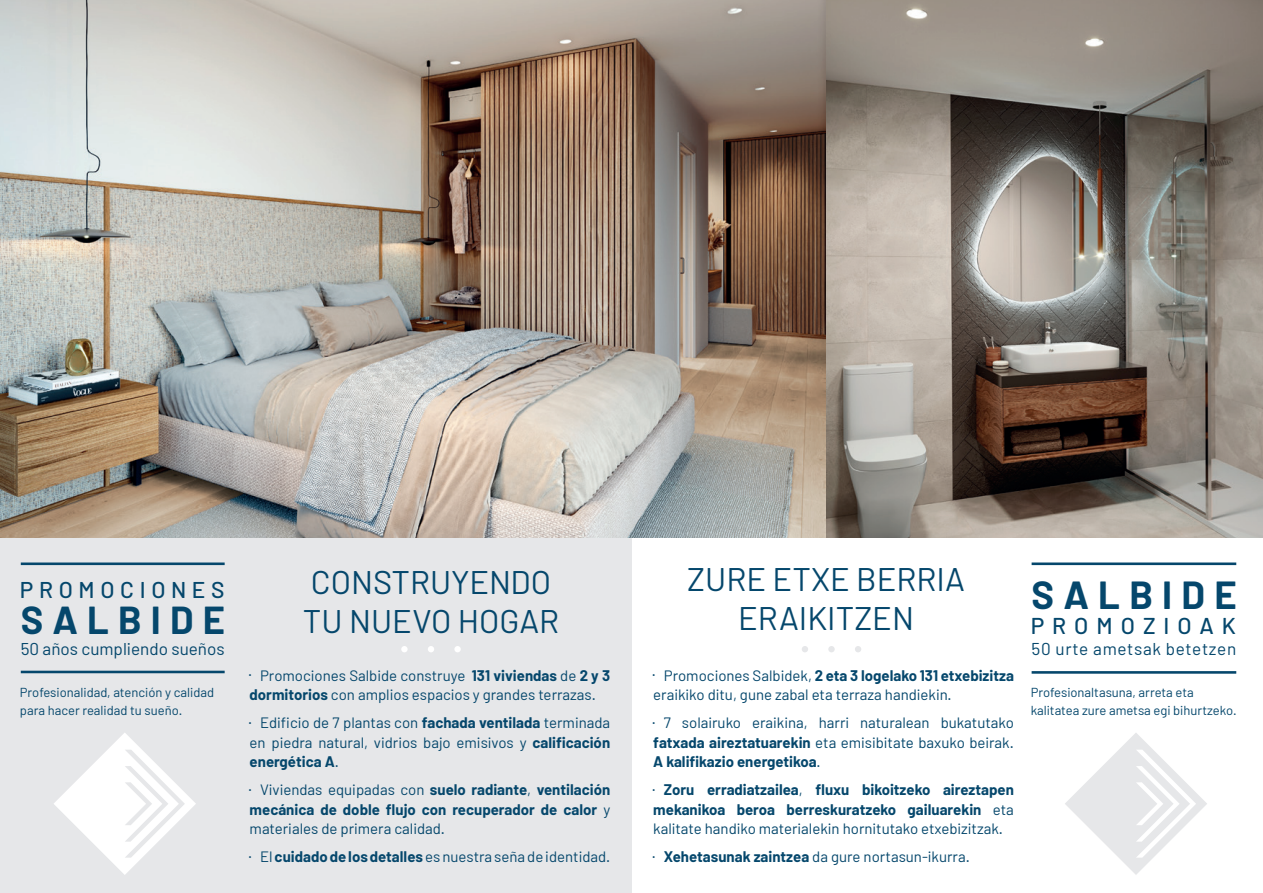
<style>
.page{position:relative;width:1263px;height:893px;background:#fff}
.page>*{position:absolute;margin:0;border:0;box-sizing:border-box;transform-origin:0 0}
.t1{font:700 38.25px "Barlow";letter-spacing:.24em;color:#05476c}
.t2{font:700 38.1px "Barlow";letter-spacing:.24em;color:#05476c}
.t3{font:32.7px/39.2px "Barlow";color:#05476c}
.t4{font:500 22.95px "Barlow";letter-spacing:.35em;color:#05476c}
.t5{font:500 22.8px "Barlow";letter-spacing:.25em;color:#05476c}
.t6{font:17.1px "Barlow";color:#05476c}
.t7{font:17.1px "Barlow";letter-spacing:.04em;color:#05476c}
.t8{font:15px/19.5px "Barlow";color:#05476c}
.t9{font:700 15px/19.5px "Barlow";color:#05476c;text-align:justify}
.t10{font:13.05px/18px "Barlow";color:#05476c}
.s1{font-weight:700}
.s2{font-weight:400}
</style>
<div class="page">
<img style="left:0;top:0;width:1263px;height:539px">
<div style="left:0;top:539px;width:632px;height:354px;background:#e6e7e9"></div>
<hr style="left:21px;top:562px;width:204px;height:3px;background:#05476c">
<hr style="left:21px;top:671px;width:204px;height:2px;background:#05476c">
<hr style="left:1031px;top:562px;width:205px;height:3px;background:#05476c">
<hr style="left:1031px;top:671px;width:205px;height:3px;background:#05476c">
<svg style="left:54px;top:733px;width:142px;height:142px"></svg>
<svg style="left:1065px;top:733px;width:142px;height:142px"></svg>
<div style="left:401px;top:646px;width:7px;height:6px;background:#fff;border-radius:50%"></div>
<svg style="left:428px;top:646px;width:6px;height:6px"></svg>
<div style="left:454px;top:646px;width:7px;height:6px;background:#fff;border-radius:50%"></div>
<svg style="left:802px;top:646px;width:6px;height:6px"></svg>
<div style="left:828px;top:646px;width:7px;height:6px;background:#e6e7e9;border-radius:50%"></div>
<svg style="left:855px;top:646px;width:6px;height:6px"></svg>
<h3 class="t5" style="left:20px;top:576px;width:206px">PROMOCIONES</h3>
<h2 class="t2" style="left:21px;top:596px;width:206px">SALBIDE</h2>
<p class="t6" style="left:21px;top:638px;width:205px">50 años cumpliendo sueños</p>
<p class="t10" style="left:20px;top:683px;width:196px">Profesionalidad, atención y calidad para hacer realidad tu sueño.</p>
<h3 class="t3" style="left:303px;top:562px;width:258px">CONSTRUYENDO<br>TU NUEVO HOGAR</h3>
<p class="t8" style="left:250px;top:665px;width:362px">· Promociones Salbide construye <span class="s1">131 viviendas</span> de <span class="s1">2 y 3 dormitorios</span> con amplios espacios y grandes terrazas.</p>
<p class="t8" style="left:250px;top:712px;width:362px;text-align:justify">· Edificio de 7 plantas con <span class="s1">fachada ventilada</span> terminada en piedra natural, vidrios bajo emisivos y <span class="s1">calificación energética A</span>.</p>
<p class="t9" style="left:250px;top:780px;width:362px"><sup>·</sup> <span class="s2">Viviendas equipadas con</span> suelo radiante<span class="s2">,</span> ventilación mecánica de doble flujo con recuperador de calor <span class="s2">y materiales de primera calidad.</span></p>
<p class="t8" style="left:250px;top:846px;width:362px">· El <span class="s1">cuidado de los detalles</span> es nuestra seña de identidad.</p>
<h3 class="t3" style="left:687px;top:558px;width:279px;text-align:center">ZURE ETXE BERRIA<br>ERAIKITZEN</h3>
<p class="t8" style="left:653px;top:665px;width:362px">· Promociones Salbidek, <span class="s1">2 eta 3 logelako 131 etxebizitza </span>eraikiko ditu, gune zabal eta terraza handiekin.</p>
<p class="t8" style="left:653px;top:712px;width:362px;text-align:justify">· 7 solairuko eraikina, harri naturalean bukatutako <span class="s1">fatxada aireztatuarekin</span> eta emisibitate baxuko beirak.<br><span class="s1">A kalifikazio energetikoa</span>.</p>
<p class="t9" style="left:653px;top:780px;width:362px"><sup>·</sup> Zoru erradiatzailea<span class="s2">,</span> fluxu bikoitzeko aireztapen mekanikoa beroa berreskuratzeko gailuarekin <span class="s2">eta kalitate handiko materialekin hornitutako etxebizitzak.</span></p>
<p class="t8" style="left:653px;top:846px;width:318px">· <span class="s1">Xehetasunak zaintzea</span> da gure nortasun-ikurra.</p>
<h1 class="t1" style="left:1031px;top:572px;width:207px">SALBIDE</h1>
<p class="t7" style="left:1031px;top:639px;width:206px">50 urte ametsak betetzen</p>
<h3 class="t4" style="left:1031px;top:612px;width:207px">PROMOZIOAK</h3>
<p class="t10" style="left:1031px;top:683px;width:207px">Profesionaltasuna, arreta eta kalitatea zure ametsa egi bihurtzeko.</p>
</div>
